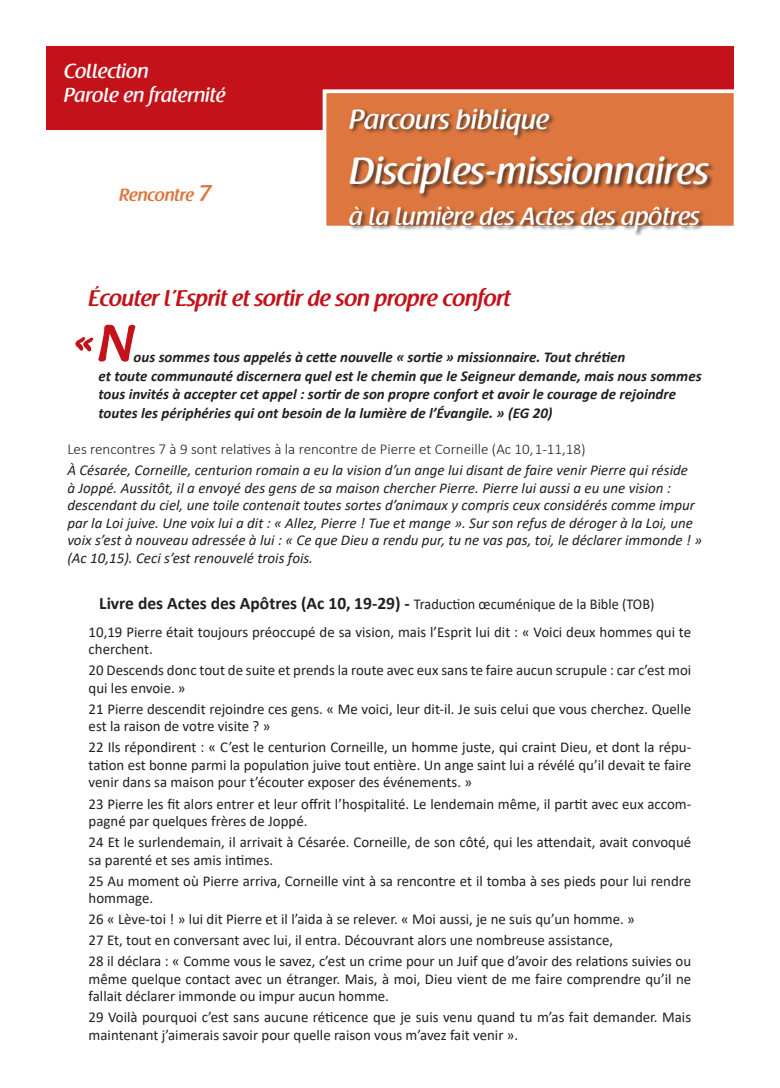
<style>
.page{position:relative;width:780px;height:1088px;background:#fff}
.page>*{position:absolute;margin:0;border:0;box-sizing:border-box;transform-origin:0 0}
.t1{font:600 52.5px "Raspoutine";color:#c4121a}
.t2{font:500 37.5px "Raspoutine";color:#fff}
.t3{font:500 27.5px "Raspoutine";color:#fff}
.t4{font:500 25px "Raspoutine";color:#fff}
.t5{font:600 22.5px "Raspoutine";color:#c4121a}
.t6{font:500 20px/24px "Raspoutine";color:#fff}
.t7{font:700 17.5px "Calibri";color:#231f20}
.t8{font:600 17.5px "Raspoutine";color:#dd773f}
.t9{font:15px/17.5px "Calibri";color:#231f20}
.t10{font:italic 15px/17.5px "Calibri";color:#231f20}
.t11{font:italic 700 15px/18.8px "Calibri";color:#231f20}
.t12{font:300 15px "Calibri";color:#231f20}
.s1{font-size:22.5px}
.s2{font-weight:400;font-size:15px}
</style>
<div class="page">
<div style="left:46px;top:46px;width:687px;height:84px;background:#c4121a"></div>
<div style="left:322px;top:89px;width:415px;height:140px;background:#dd773f;border:4px solid #fff"></div>
<div style="left:348px;top:107px;width:367px;height:130px;background:#231f20;opacity:.75"></div>
<h3 class="t6" style="left:64px;top:60px;width:163px">Collection<br>Parole en fraternité</h3>
<p class="t8" style="left:119px;top:185px;width:93px">Rencontre <span class="s1">7</span></p>
<h3 class="t3" style="left:349px;top:104px;width:201px">Parcours biblique</h3>
<h2 class="t2" style="left:349px;top:150px;width:361px">Disciples-missionnaires</h2>
<h3 class="t4" style="left:349px;top:202px;width:352px">à la lumière des Actes des apôtres</h3>
<h3 class="t5" style="left:89px;top:285px;width:423px">Écouter l’Esprit et sortir de son propre confort</h3>
<h1 class="t1" style="left:74px;top:314px;width:61px">« N</h1>
<p class="t11" style="left:98px;top:347px;width:604px;text-indent:35px">ous sommes tous appelés à cette nouvelle « sortie » missionnaire. Tout chrétien<br>et toute communauté discernera quel est le chemin que le Seigneur demande, mais nous sommes tous invités à accepter cet appel : sortir de son propre confort et avoir le courage de rejoindre toutes les périphéries qui ont besoin de la lumière de l’Évangile. » (EG 20)</p>
<p class="t12" style="left:67px;top:440px;width:519px">Les rencontres 7 à 9 sont relatives à la rencontre de Pierre et Corneille (Ac 10, 1-11,18)</p>
<p class="t10" style="left:67px;top:461px;width:636px">À Césarée, Corneille, centurion romain a eu la vision d’un ange lui disant de faire venir Pierre qui réside<br>à Joppé. Aussitôt, il a envoyé des gens de sa maison chercher Pierre. Pierre lui aussi a eu une vision : descendant du ciel, une toile contenait toutes sortes d’animaux y compris ceux considérés comme impur par la Loi juive. Une voix lui a dit : « Allez, Pierre ! Tue et mange ». Sur son refus de déroger à la Loi, une voix s’est à nouveau adressée à lui : « Ce que Dieu a rendu pur, tu ne vas pas, toi, le déclarer immonde ! » (Ac 10,15). Ceci s’est renouvelé trois fois.</p>
<p class="t7" style="left:99px;top:590px;width:556px">Livre des Actes des Apôtres (Ac 10, 19-29) - <span class="s2">Traduction œcuménique de la Bible (TOB)</span></p>
<p class="t9" style="left:89px;top:623px;width:604px">10,19 Pierre était toujours préoccupé de sa vision, mais l’Esprit lui dit : « Voici deux hommes qui te cherchent.</p>
<p class="t9" style="left:89px;top:661px;width:604px">20 Descends donc tout de suite et prends la route avec eux sans te faire aucun scrupule : car c’est moi qui les envoie. »</p>
<p class="t9" style="left:89px;top:700px;width:604px">21 Pierre descendit rejoindre ces gens. « Me voici, leur dit-il. Je suis celui que vous cherchez. Quelle est la raison de votre visite ? »</p>
<p class="t9" style="left:89px;top:738px;width:604px;text-align:justify">22 Ils répondirent : « C’est le centurion Corneille, un homme juste, qui craint Dieu, et dont la répu&shy;tation est bonne parmi la population juive tout entière. Un ange saint lui a révélé qu’il devait te faire venir dans sa maison pour t’écouter exposer des événements. »</p>
<p class="t9" style="left:89px;top:794px;width:604px">23 Pierre les fit alors entrer et leur offrit l’hospitalité. Le lendemain même, il partit avec eux accom&shy;pagné par quelques frères de Joppé.</p>
<p class="t9" style="left:89px;top:833px;width:604px">24 Et le surlendemain, il arrivait à Césarée. Corneille, de son côté, qui les attendait, avait convoqué sa parenté et ses amis intimes.</p>
<p class="t9" style="left:89px;top:871px;width:604px">25 Au moment où Pierre arriva, Corneille vint à sa rencontre et il tomba à ses pieds pour lui rendre hommage.</p>
<p class="t9" style="left:89px;top:908px;width:604px;line-height:21px">26 « Lève-toi ! » lui dit Pierre et il l’aida à se relever. « Moi aussi, je ne suis qu’un homme. »<br>27 Et, tout en conversant avec lui, il entra. Découvrant alors une nombreuse assistance,<br>28 il déclara : « Comme vous le savez, c’est un crime pour un Juif que d’avoir des relations suivies ou</p>
<p class="t9" style="left:89px;top:969px;width:604px">même quelque contact avec un étranger. Mais, à moi, Dieu vient de me faire comprendre qu’il ne fallait déclarer immonde ou impur aucun homme.</p>
<p class="t9" style="left:89px;top:1008px;width:604px">29 Voilà pourquoi c’est sans aucune réticence que je suis venu quand tu m’as fait demander. Mais maintenant j’aimerais savoir pour quelle raison vous m’avez fait venir ».</p>
</div>
